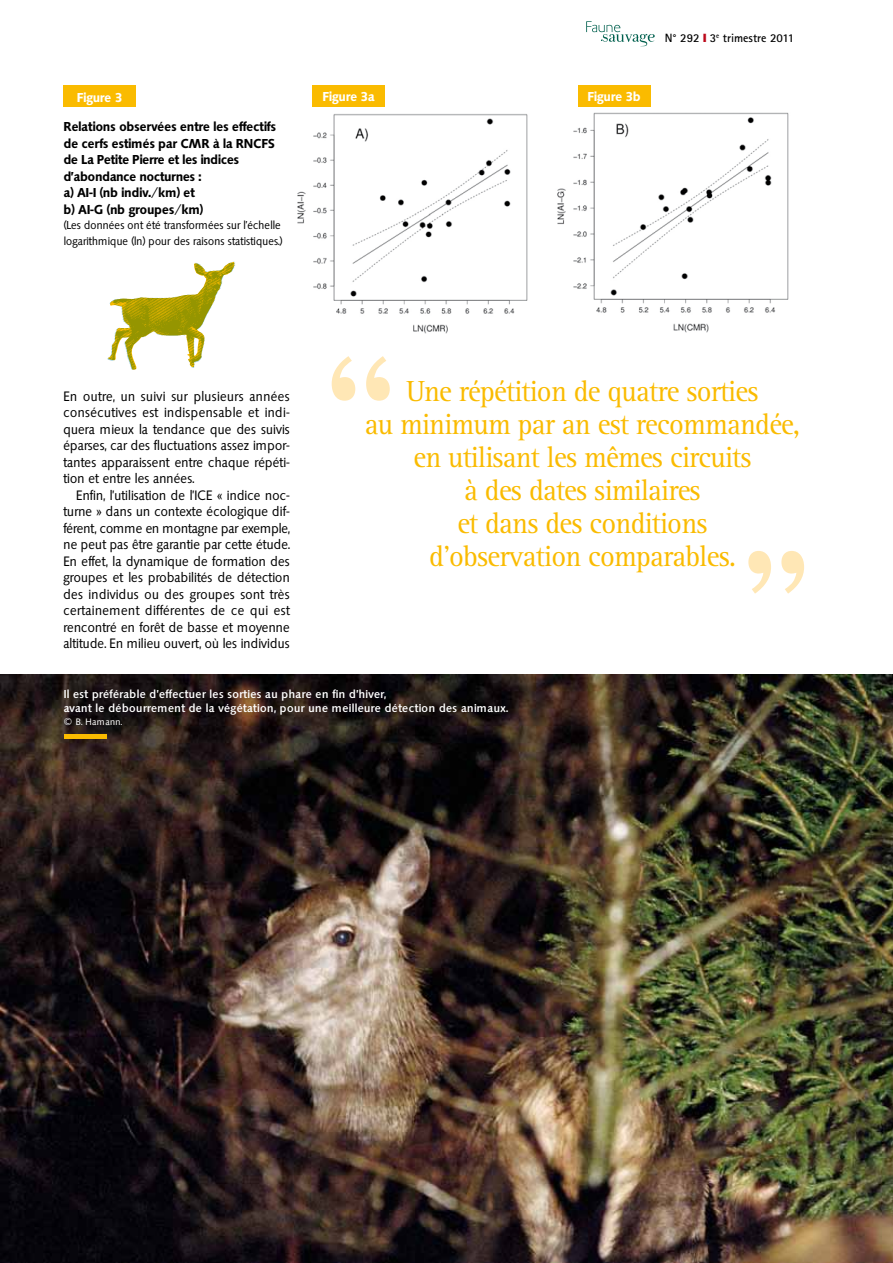
<style>
.page{position:relative;width:893px;height:1263px;background:#fff}
.page>*{position:absolute;margin:0;border:0;box-sizing:border-box;transform-origin:0 0}
.t1{font:30px/33px "Rotis Serif";letter-spacing:-.025em;color:#fabb00;text-align:center;scale:.95 1}
.t2{font:14.25px/16.5px "Saxony";letter-spacing:-.02em;color:#000;text-align:justify;scale:.95 1}
.t3{font:600 13.5px/16.5px "Saxony";letter-spacing:-.02em;color:#000;scale:.95 1}
.t4{font:600 13.5px "Saxony";letter-spacing:-.02em;color:#fff;scale:.95 1}
.t5{font:500 12px/13.5px "Saxony";color:#fff}
.t6{font:12px/16.5px "Saxony";letter-spacing:-.02em;color:#000;scale:.95 1}
.t7{font:700 12px "Rotis Sans Serif";color:#000}
.t8{font:9.75px "Saxony";color:#fff}
.s1{color:#fff}
.s2{font-style:inherit}
.s3{color:#bc091b}
</style>
<div class="page">
<svg style="left:586px;top:21px;width:69px;height:25px"></svg>
<img style="left:0;top:674px;width:893px;height:589px">
<img style="left:297px;top:85px;width:231px;height:249px">
<img style="left:557px;top:106px;width:232px;height:227px">
<div style="left:64px;top:86px;width:72px;height:21px;background:#fabb00"></div>
<div style="left:313px;top:85px;width:72px;height:21px;background:#fabb00"></div>
<div style="left:578px;top:85px;width:73px;height:21px;background:#fabb00"></div>
<div style="left:64px;top:734px;width:42px;height:5px;background:#fabb00"></div>
<svg style="left:748px;top:551px;width:56px;height:43px"></svg>
<svg style="left:332px;top:356px;width:58px;height:45px"></svg>
<img style="left:107px;top:261px;width:128px;height:109px">
<p class="t3" style="left:64px;top:83px;width:225px;line-height:28.8px;text-indent:13px"><span class="s1">Figure</span> <span class="s1">3<br></span>Relations observées entre les effectifs</p>
<p class="t3" style="left:64px;top:135px;width:224px">de cerfs estimés par CMR à la RNCFS de La Petite Pierre et les indices d’abondance nocturnes :<br>a) AI-I (nb indiv./km) et<br>b) AI-G (nb groupes/km)</p>
<p class="t6" style="left:64px;top:216px;width:232px">(Les données ont été transformées sur l’échelle logarithmique (ln) pour des raisons statistiques.)</p>
<p class="t4" style="left:323px;top:89px;width:56px">Figure <span class="s2">3</span>a</p>
<p class="t4" style="left:588px;top:89px;width:58px">Figure <span class="s2">3</span>b</p>
<p class="t7" style="left:665px;top:30px;width:131px">N° 292 <span class="s3">❙</span> 3<sup>e</sup> trimestre 2011</p>
<p class="t2" style="left:63px;top:388px;width:240px">En outre, un suivi sur plusieurs années consécutives est indispensable et indi&shy;quera mieux la tendance que des suivis éparses, car des fluctuations assez impor&shy;tantes apparaissent entre chaque répéti&shy;tion et entre les années.</p>
<p class="t2" style="left:63px;top:487px;width:240px;text-indent:13px">Enfin, l’utilisation de l’ICE « indice noc&shy;turne » dans un contexte écologique dif&shy;férent, comme en montagne par exemple, ne peut pas être garantie par cette étude.<br>En effet, la dynamique de formation des groupes et les probabilités de détection des individus ou des groupes sont très certainement différentes de ce qui est rencontré en forêt de basse et moyenne altitude. En milieu ouvert, où les individus</p>
<h1 class="t1" style="left:365px;top:375px;width:460px">Une répétition de quatre sorties<br>au minimum par an est recommandée, en utilisant les mêmes circuits<br>à des dates similaires<br>et dans des conditions<br>d’observation comparables.</h1>
<p class="t5" style="left:64px;top:687px;width:446px">Il est préférable d’effectuer les sorties au phare en fin d’hiver,<br>avant le débourrement de la végétation, pour une meilleure détection des animaux.</p>
<p class="t8" style="left:64px;top:716px;width:60px">© B. Hamann.</p>
</div>
